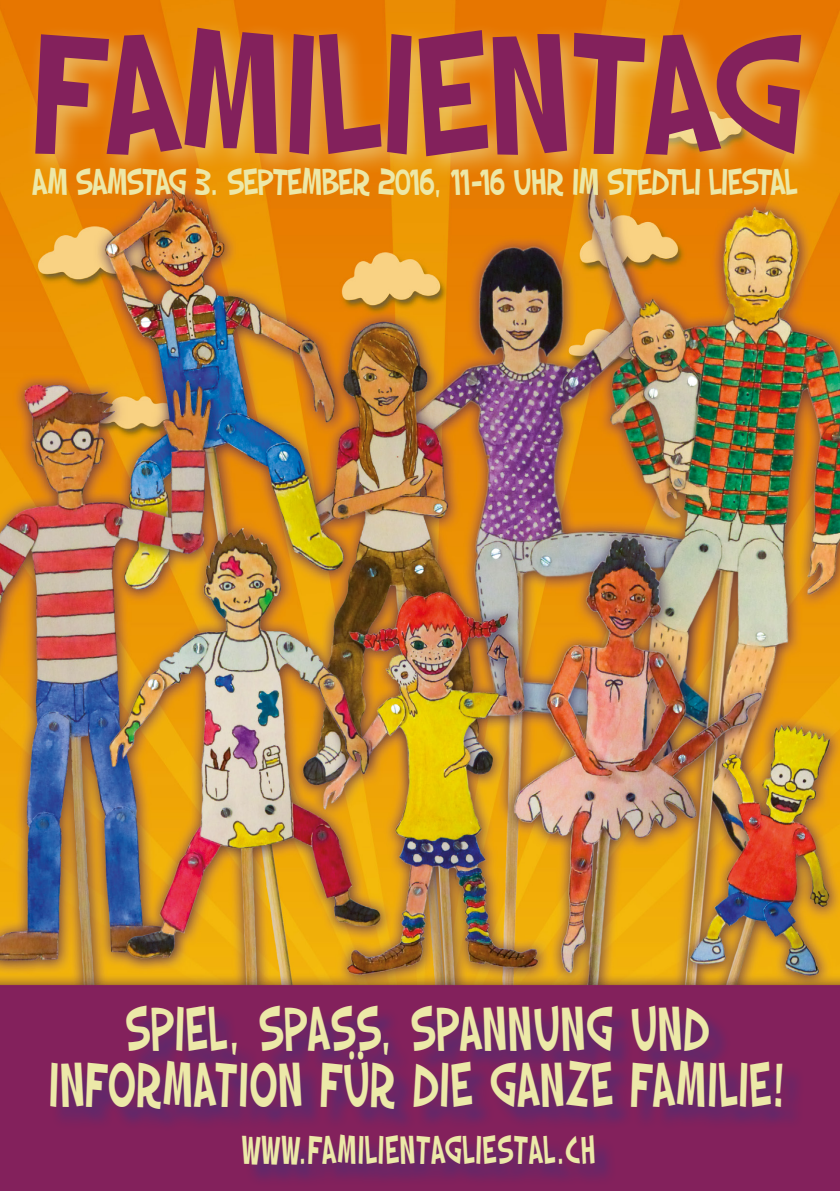
<style>
.page{position:relative;width:840px;height:1191px;background:#fff}
.page>*{position:absolute;margin:0;border:0;box-sizing:border-box;transform-origin:0 0}
.t1{font:179px "SF Slapstick Comic";letter-spacing:.02em;color:#83215c;scale:.83 1}
.t2{font:66px/56px "SF Slapstick Comic";letter-spacing:.04em;color:#ece9a8;text-align:center;scale:.67 1}
.t3{font:42px "SF Slapstick Comic";letter-spacing:.05em;color:#ece9a8;scale:.67 1}
.t4{font:39px "SF Slapstick Comic";color:#ece8a8;scale:.77 1}
</style>
<div class="page">
<img style="left:0;top:0;width:839px;height:1191px">
<div style="left:52px;top:1007px;width:752px;height:124px;background:#283583;opacity:.49"></div>
<div style="left:25px;top:18px;width:802px;height:165px;background:#eceaa8;opacity:.56"></div>
<div style="left:244px;top:1136px;width:372px;height:51px;background:#283583;opacity:.49"></div>
<h1 class="t1" style="left:34px;top:-20px;width:925px">FAMILIENTAG</h1>
<p class="t4" style="left:33px;top:157px;width:993px">AM SAMSTAG 3. SEPTEMBER 2016, 11-16 UHR IM STEDTLI LIESTAL</p>
<p class="t2" style="left:49px;top:996px;width:1099px">SPIEL, SPASS, SPANNUNG UND<br>INFORMATION FÜR DIE GANZE FAMILIE!</p>
<p class="t3" style="left:242px;top:1123px;width:528px">WWW.FAMILIENTAGLIESTAL.CH</p>
</div>
